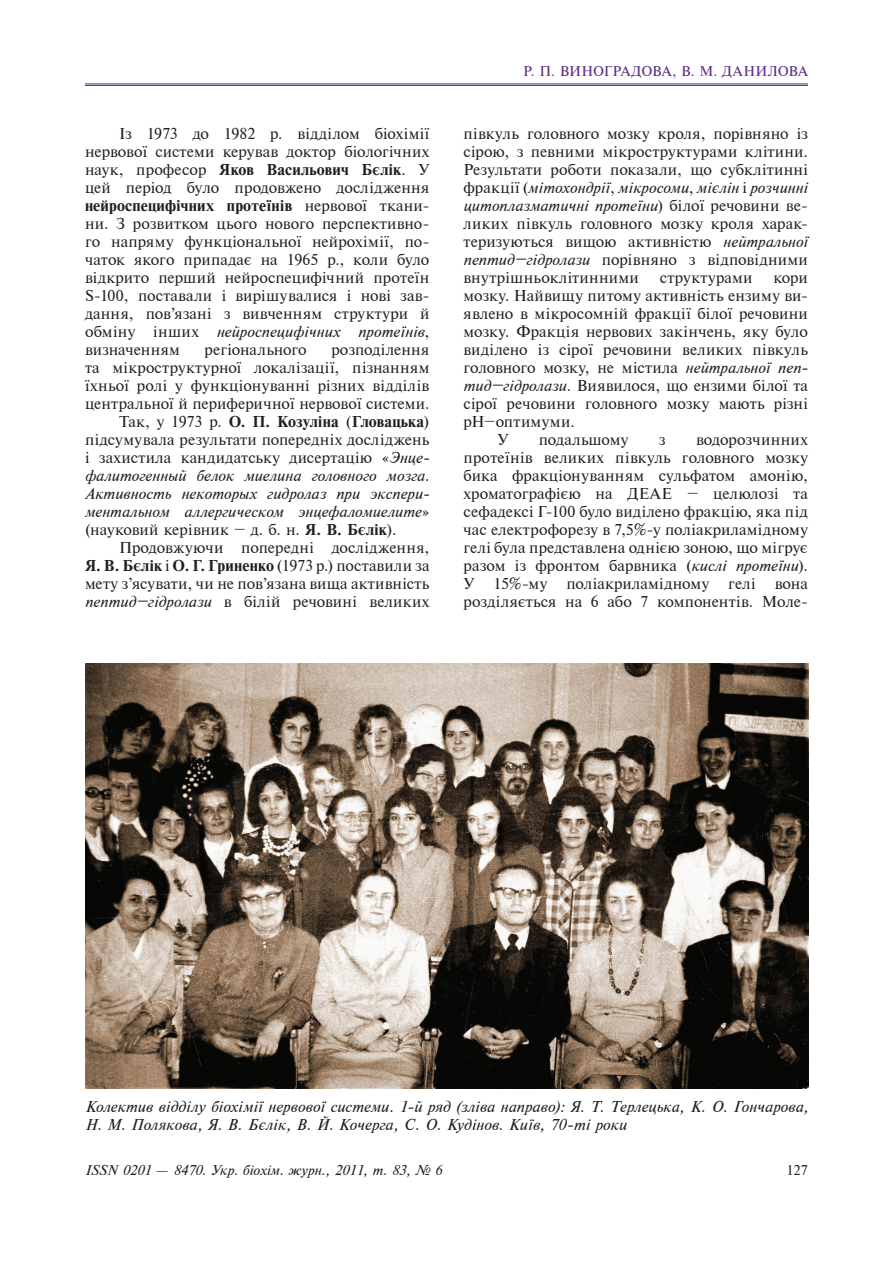
<style>
.page{position:relative;width:893px;height:1263px;background:#fff}
.page>*{position:absolute;margin:0;border:0;box-sizing:border-box;transform-origin:0 0}
.t1{font:15px/18px "Newton C";letter-spacing:.005em;color:#231f20}
.t2{font:15px/18px "Newton C Italic";letter-spacing:.005em;color:#231f20}
.t3{font:15px "Newton C Bold";letter-spacing:.02em;color:#231f20}
.t4{font:15px "Newton C";letter-spacing:.025em;color:#231f20}
.t5{font:13.5px "Newton C Italic";color:#231f20}
.t6{font:13.5px "Newton C";letter-spacing:.025em;color:#5d2e86}
.t7{font:13.5px "Newton C";color:#231f20}
.s1{font-family:"Newton C"}
.s2{font-family:"Newton C Italic"}
.s3{font-family:"Newton C Bold"}
</style>
<div class="page">
<hr style="left:85px;top:84px;width:723px;height:1px;background:#5d2e86">
<hr style="left:85px;top:85px;width:723px;height:1px;background:#5d2e86">
<img style="left:86px;top:663px;width:723px;height:426px">
<p class="t1" style="left:85px;top:125px;width:346px;text-align:right">Із 1973 до 1982 р. відділом біохімії нервової системи керував доктор біологічних</p>
<p class="t3" style="left:85px;top:161px;width:346px"><span class="s1">наук, професор</span> Яков Васильович Бєлік<span class="s1">. У</span></p>
<p class="t1" style="left:85px;top:179px;width:346px">цей період було продовжено дослідження</p>
<p class="t3" style="left:85px;top:197px;width:346px">нейроспецифічних протеїнів <span class="s1">нервової ткани-</span></p>
<p class="t1" style="left:85px;top:215px;width:346px">ни. З розвитком цього нового перспективно&shy;го напряму функціональної нейрохімії, по&shy;чаток якого припадає на 1965 р., коли було відкрито перший нейроспецифічний протеїн S-100, поставали і вирішувалися і нові зав&shy;дання, пов’язані з вивченням структури й</p>
<p class="t2" style="left:85px;top:323px;width:346px"><span class="s1">обміну інших</span> нейроспецифічних протеїнів<span class="s1">,</span></p>
<p class="t1" style="left:85px;top:341px;width:96px">визначенням</p>
<p class="t1" style="left:205px;top:341px;width:104px">регіонального</p>
<p class="t1" style="left:85px;top:341px;width:346px;text-align:justify;text-indent:246px">розподілення та мікроструктурної локалізації, пізнанням їхньої ролі у функціонуванні різних відділів центральної й периферичної нервової системи.</p>
<p class="t3" style="left:119px;top:413px;width:312px"><span class="s1">Так, у 1973 р.</span> О. П. Козуліна <span class="s1">(</span>Гловацька<span class="s1">)</span></p>
<p class="t1" style="left:85px;top:431px;width:346px">підсумувала результати попередніх досліджень і захистила кандидатську дисертацію «<span class="s2">Энце-</span></p>
<p class="t2" style="left:85px;top:467px;width:346px;text-align:justify">фалитогенный белок миелина головного мозга.<br>Активность некоторых гидролаз при экспери&shy;ментальном аллергическом энцефаломиелите<span class="s1">»</span></p>
<p class="t1" style="left:119px;top:521px;width:312px;text-indent:-34px">(науковий керівник – д. б. н. <span class="s3">Я. В. Бєлік</span>).<br>Продовжуючи попередні дослідження,</p>
<p class="t3" style="left:85px;top:557px;width:346px">Я. В . Бєлік <span class="s1">і</span> О. Г. Гриненко <span class="s1">(1973 р.) поставили за</span></p>
<p class="t1" style="left:85px;top:575px;width:346px">мету з’ясувати, чи не пов’язана вища активність <span class="s2">пептид–гідролази</span> в білій речовині великих</p>
<p class="t6" style="left:523px;top:64px;width:101px">Р. П. Виноградова</p>
<p class="t6" style="left:672px;top:64px;width:117px">, В. М. Данилова</p>
<p class="t1" style="left:463px;top:125px;width:346px;text-align:justify">півкуль головного мозку кроля, порівняно із сірою, з певними мікроструктурами клітини.<br>Результати роботи показали, що субклітинні</p>
<p class="t2" style="left:463px;top:179px;width:346px"><span class="s1">фракції (</span>мітохондрії<span class="s1">,</span> мікросоми<span class="s1">,</span> мієлін <span class="s1">і</span> розчинні цитоплазматичні протеїни<span class="s1">) білої речовини ве-</span></p>
<p class="t1" style="left:463px;top:215px;width:346px;text-align:justify">ликих півкуль головного мозку кроля харак&shy;теризуються вищою активністю <span class="s2">нейтральної пептид–гідролази</span> порівняно з відповідними внутрішньоклітинними</p>
<p class="t4" style="left:660px;top:269px;width:94px">структурами</p>
<p class="t1" style="left:773px;top:269px;width:36px">кори</p>
<p class="t1" style="left:463px;top:287px;width:346px">мозку. Найвищу питому активність ензиму ви-</p>
<p class="t1" style="left:463px;top:305px;width:346px">явлено в мікросомній фракції білої речовини</p>
<p class="t1" style="left:463px;top:323px;width:346px">мозку. Фракція нервових закінчень, яку було</p>
<p class="t1" style="left:463px;top:341px;width:346px">виділено із сірої речовини великих півкуль</p>
<p class="t1" style="left:463px;top:359px;width:346px">головного мозку, не містила <span class="s2">нейтральної пеп-</span></p>
<p class="t1" style="left:463px;top:377px;width:346px"><span class="s2">тид–гідролази</span>. Виявилося, що ензими білої та</p>
<p class="t1" style="left:463px;top:395px;width:346px">сірої речовини головного мозку мають різні</p>
<p class="t1" style="left:463px;top:413px;width:113px">рН–оптимуми.</p>
<p class="t1" style="left:497px;top:431px;width:12px">У</p>
<p class="t1" style="left:539px;top:431px;width:91px">подальшому</p>
<p class="t1" style="left:659px;top:431px;width:8px">з</p>
<p class="t1" style="left:463px;top:431px;width:346px;text-align:justify;text-indent:233px">водорозчинних протеїнів великих півкуль головного мозку бика фракціонуванням сульфатом амонію, хроматографією на ДЕАЕ – целюлозі та сефадексі Г-100 було виділено фракцію, яка під час електрофорезу в 7,5%-у поліакриламідному гелі була представлена однією зоною, що мігрує разом із фронтом барвника (<span class="s2">кислі протеїни</span>).<br>У</p>
<p class="t1" style="left:493px;top:575px;width:55px">15%-му</p>
<p class="t1" style="left:566px;top:575px;width:144px">поліакриламідному</p>
<p class="t1" style="left:728px;top:575px;width:29px">гелі</p>
<p class="t1" style="left:463px;top:575px;width:346px;text-align:right">вона<br>розділяється на 6 або 7 компонентів. Моле-</p>
<p class="t2" style="left:85px;top:1097px;width:725px">Колектив відділу біохімії нервової системи. 1-й ряд (зліва направо): Я. Т. Терлецька, К. О. Гончарова,<br>Н. М. Полякова, Я. В. Бєлік, В. Й. Кочерга, С. О. Кудінов. Київ, 70-ті роки</p>
<p class="t5" style="left:85px;top:1163px;width:358px">ISSN 0201 <span class="s1">—</span> 8470. Укр. біохім. журн., 2011, т. 83, № 6</p>
<p class="t7" style="left:786px;top:1163px;width:23px">127</p>
</div>
